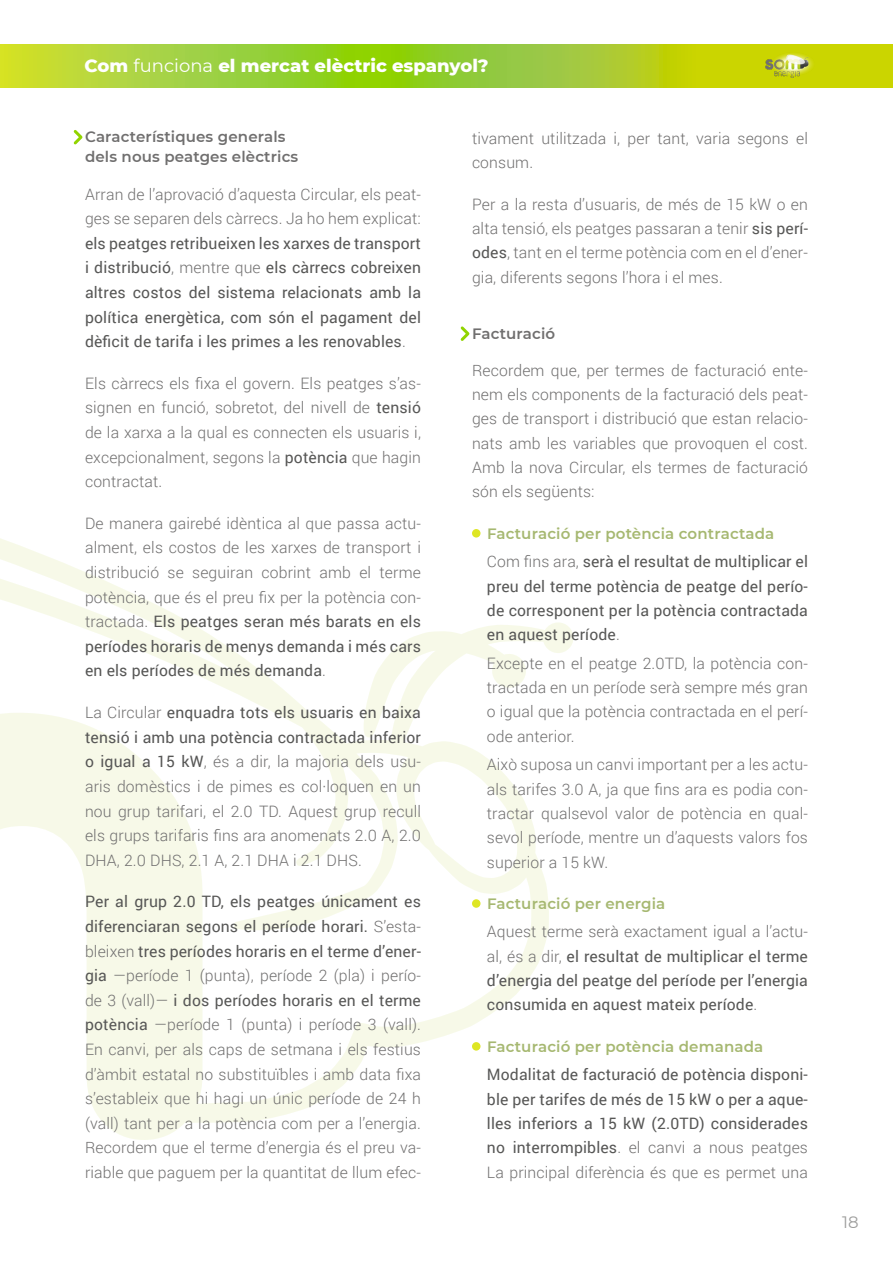
<style>
.page{position:relative;width:893px;height:1263px;background:#fff}
.page>*{position:absolute;margin:0;border:0;box-sizing:border-box;transform-origin:0 0}
.t1{font:800 18px "Montserrat";color:#fff}
.t2{font:16.5px "Montserrat";color:#9d9d9c}
.t3{font:300 15.75px/24.6px "Roboto";letter-spacing:.01em;color:#706f6f;text-align:justify}
.t4{font:15.75px/24.3px "Roboto";letter-spacing:.01em;color:#575756;text-align:justify}
.t5{font:600 15px "Montserrat";letter-spacing:.01em;color:#a6b871}
.t6{font:600 15px/20.1px "Montserrat";letter-spacing:.01em;color:#706f6f}
.s1{font-weight:400}
.s2{font-weight:300;color:#706f6f}
.s3{font-weight:400;color:#575756}
</style>
<div class="page">
<svg style="left:0;top:44px;width:893px;height:43px;background:#aad126"></svg>
<img style="left:759px;top:48px;width:56px;height:40px">
<svg style="left:0;top:529px;width:573px;height:611px"></svg>
<div style="left:472px;top:529px;width:8px;height:8px;background:#dee624;border-radius:50%"></div>
<div style="left:472px;top:899px;width:8px;height:9px;background:#dee624;border-radius:50%"></div>
<div style="left:472px;top:1042px;width:8px;height:8px;background:#dee624;border-radius:50%"></div>
<svg style="left:73px;top:130px;width:10px;height:15px"></svg>
<svg style="left:460px;top:326px;width:10px;height:15px"></svg>
<p class="t1" style="left:85px;top:52px;width:406px">Com <span class="s1">funciona</span> el mercat elèctric espanyol?</p>
<p class="t6" style="left:85px;top:126px;width:215px">Característiques generals dels nous peatges elèctrics</p>
<p class="t3" style="left:85px;top:181px;width:337px">Arran de l’aprovació d’aquesta Circular, els peat&shy;ges se separen dels càrrecs. Ja ho hem explicat:</p>
<p class="t4" style="left:85px;top:230px;width:337px">els peatges retribueixen les xarxes de transport i distribució<span class="s2">, mentre que</span> els càrrecs cobreixen altres costos del sistema relacionats amb la política energètica, com són el pagament del dèficit de tarifa i les primes a les renovables<span class="s2">.</span></p>
<p class="t3" style="left:85px;top:370px;width:337px">Els càrrecs els fixa el govern. Els peatges s’as&shy;signen en funció, sobretot, del nivell de <span class="s3">tensió </span>de la xarxa a la qual es connecten els usuaris i, excepcionalment, segons la <span class="s3">potència</span> que hagin contractat.</p>
<p class="t3" style="left:85px;top:510px;width:337px">De manera gairebé idèntica al que passa actu&shy;alment, els costos de les xarxes de transport i distribució se seguiran cobrint amb el terme potència, que és el preu fix per la potència con&shy;tractada. <span class="s3">Els peatges seran més barats en els períodes horaris de menys demanda i més cars en els períodes de més demanda</span>.</p>
<p class="t3" style="left:85px;top:700px;width:337px">La Circular <span class="s3">enquadra tots els usuaris en baixa tensió i amb una potència contractada inferior o igual a 15 kW</span>, és a dir, la majoria dels usu&shy;aris domèstics i de pimes es col·loquen en un nou grup tarifari, el 2.0 TD. Aquest grup recull els grups tarifaris fins ara anomenats 2.0 A, 2.0<br>DHA, 2.0 DHS, 2.1 A, 2.1 DHA i 2.1 DHS.</p>
<p class="t3" style="left:85px;top:889px;width:337px"><span class="s3">Per al grup 2.0 TD, els peatges únicament es diferenciaran segons el període horari.</span> S’esta&shy;bleixen <span class="s3">tres períodes horaris en el terme d’ener&shy;gia</span> —període 1 (punta), període 2 (pla) i perío&shy;de 3 (vall)— <span class="s3">i dos períodes horaris en el terme potència</span> —període 1 (punta) i període 3 (vall).<br>En canvi, per als caps de setmana i els festius d’àmbit estatal no substituïbles i amb data fixa s’estableix que hi hagi un únic període de 24 h (vall) tant per a la potència com per a l’energia.<br>Recordem que el terme d’energia és el preu va&shy;riable que paguem per la quantitat de llum efec-</p>
<p class="t3" style="left:472px;top:126px;width:337px">tivament utilitzada i, per tant, varia segons el consum.</p>
<p class="t3" style="left:472px;top:191px;width:337px">Per a la resta d’usuaris, de més de 15 kW o en alta tensió, els peatges passaran a tenir <span class="s3">sis perí&shy;odes</span>, tant en el terme potència com en el d’ener&shy;gia, diferents segons l’hora i el mes.</p>
<p class="t6" style="left:472px;top:323px;width:85px">Facturació</p>
<p class="t3" style="left:472px;top:357px;width:337px">Recordem que, per termes de facturació ente&shy;nem els components de la facturació dels peat&shy;ges de transport i distribució que estan relacio&shy;nats amb les variables que provoquen el cost.<br>Amb la nova Circular, els termes de facturació són els següents:</p>
<p class="t5" style="left:487px;top:523px;width:289px">Facturació per potència contractada</p>
<p class="t4" style="left:487px;top:549px;width:323px"><span class="s2">Com fins ara,</span> serà el resultat de multiplicar el preu del terme potència de peatge del perío&shy;de corresponent per la potència contractada en aquest període<span class="s2">.</span></p>
<p class="t3" style="left:487px;top:650px;width:323px">Excepte en el peatge 2.0TD, la potència con&shy;tractada en un període serà sempre més gran o igual que la potència contractada en el perí&shy;ode anterior.</p>
<p class="t3" style="left:487px;top:752px;width:323px">Això suposa un canvi important per a les actu&shy;als tarifes 3.0 A, ja que fins ara es podia con&shy;tractar qualsevol valor de potència en qual&shy;sevol període, mentre un d’aquests valors fos superior a 15 kW.</p>
<p class="t5" style="left:487px;top:893px;width:180px">Facturació per energia</p>
<p class="t4" style="left:487px;top:919px;width:323px"><span class="s2">Aquest terme serà exactament igual a l’actu&shy;al, és a dir,</span> el resultat de multiplicar el terme d’energia del peatge del període per l’energia consumida en aquest mateix període<span class="s2">.</span></p>
<p class="t5" style="left:487px;top:1036px;width:278px">Facturació per potència demanada</p>
<p class="t4" style="left:487px;top:1062px;width:323px">Modalitat de facturació de potència disponi&shy;ble per tarifes de més de 15 kW o per a aque&shy;lles inferiors a 15 kW (2.0TD) considerades no interrompibles<span class="s2">. el canvi a nous peatges La principal diferència és que es permet una</span></p>
<p class="t2" style="left:842px;top:1211px;width:18px">18</p>
</div>
